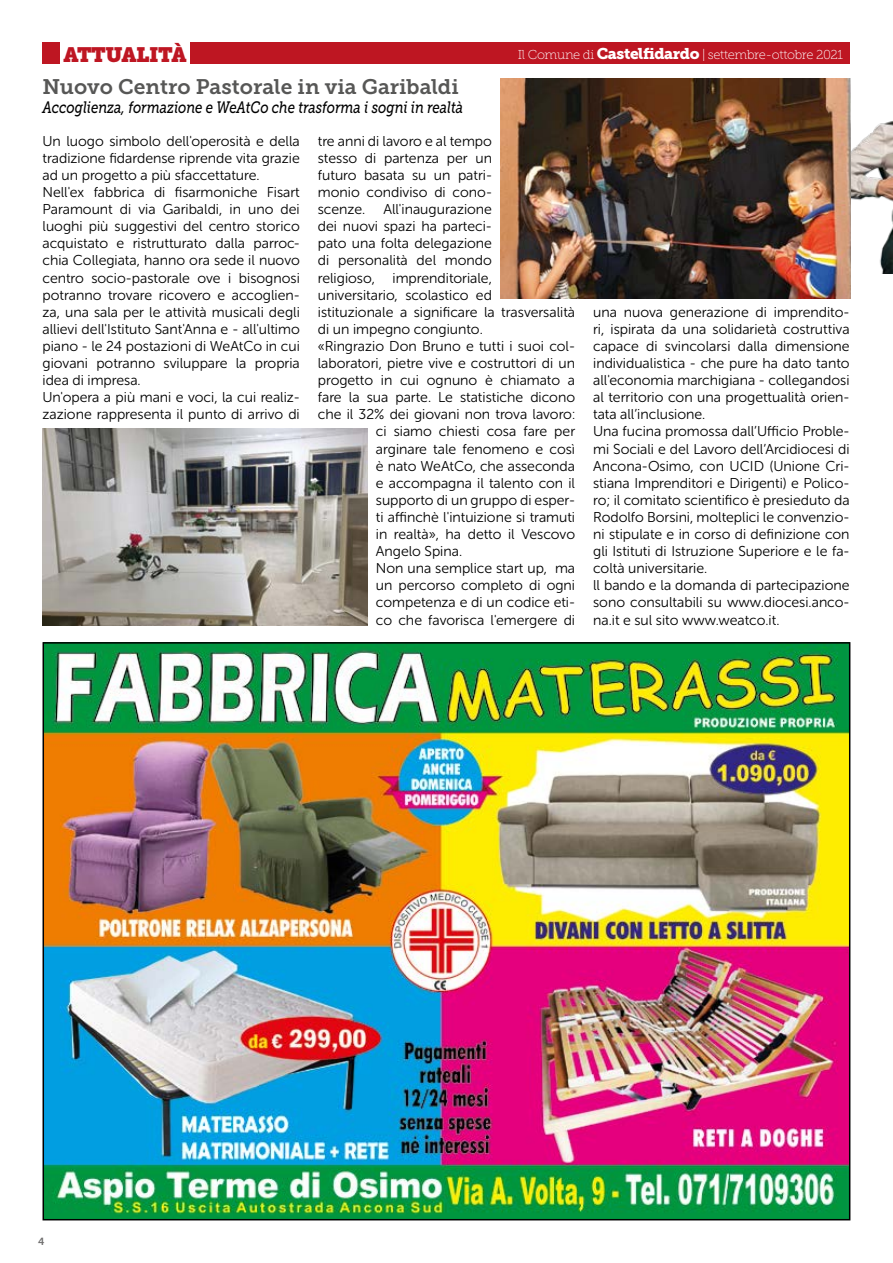
<style>
.page{position:relative;width:893px;height:1263px;background:#fff}
.page>*{position:absolute;margin:0;border:0;box-sizing:border-box;transform-origin:0 0}
.t1{font:21px "Museo Slab 700";color:#575756}
.t2{font:20.7px "Museo Slab";letter-spacing:-.025em;color:#be1622}
.t3{font:italic 16.5px "Museo Slab 500";color:#000;scale:.8 1}
.t4{font:14.25px/17.1px "Museo Sans Rounded 300";color:#000}
.t5{font:12.9px "Museo Slab 100";letter-spacing:-.025em;color:#fff}
.t6{font:10.35px "Museo Slab 700";color:#706f6f}
.s1{font-family:"Museo Slab 900";font-size:15.45px}
</style>
<div class="page">
<div style="left:43px;top:43px;width:807px;height:21px;background:#be1622"></div>
<div style="left:60px;top:37px;width:130px;height:35px;background:#fff"></div>
<img style="left:46px;top:645px;width:801px;height:572px">
<img style="left:43px;top:428px;width:324px;height:197px">
<img style="left:810px;top:42px;width:83px;height:231px">
<img style="left:500px;top:79px;width:350px;height:219px">
<h2 class="t2" style="left:63px;top:43px;width:125px">ATTUALITÀ</h2>
<p class="t5" style="left:518px;top:48px;width:327px">Il Comune di <span class="s1">Castelfidardo</span> | settembre-ottobre 2021</p>
<h1 class="t1" style="left:43px;top:75px;width:418px">Nuovo Centro Pastorale in via Garibaldi</h1>
<p class="t3" style="left:43px;top:98px;width:527px">Accoglienza, formazione e WeAtCo che trasforma i sogni in realtà</p>
<p class="t4" style="left:43px;top:132px;width:259px">Un luogo simbolo dell'operosità e della tradizione fidardense riprende vita grazie ad un progetto a più sfaccettature.<br>Nell'ex fabbrica di fisarmoniche Fisart Paramount di via Garibaldi, in uno dei luoghi più suggestivi del centro storico acquistato e ristrutturato dalla parroc&shy;chia Collegiata, hanno ora sede il nuovo centro socio-pastorale ove i bisognosi potranno trovare ricovero e accoglien&shy;za, una sala per le attività musicali degli allievi dell'Istituto Sant'Anna e - all'ultimo piano - le 24 postazioni di WeAtCo in cui giovani potranno sviluppare la propria idea di impresa.<br>Un'opera a più mani e voci, la cui realiz&shy;zazione rappresenta il punto di arrivo di</p>
<p class="t4" style="left:318px;top:132px;width:176px;text-align:justify">tre anni di lavoro e al tempo stesso di partenza per un futuro basata su un patri&shy;monio condiviso di cono&shy;scenze.</p>
<p class="t4" style="left:383px;top:201px;width:110px">All'inaugurazione</p>
<p class="t4" style="left:318px;top:218px;width:176px">dei nuovi spazi ha parteci-</p>
<p class="t4" style="left:318px;top:235px;width:176px">pato una folta delegazione</p>
<p class="t4" style="left:318px;top:252px;width:176px">di personalità del mondo</p>
<p class="t4" style="left:318px;top:269px;width:176px">religioso, imprenditoriale,</p>
<p class="t4" style="left:318px;top:286px;width:176px">universitario, scolastico ed</p>
<p class="t4" style="left:318px;top:303px;width:259px">istituzionale a significare la trasversalità</p>
<p class="t4" style="left:318px;top:320px;width:166px">di un impegno congiunto.</p>
<p class="t4" style="left:318px;top:338px;width:259px">«Ringrazio Don Bruno e tutti i suoi col-</p>
<p class="t4" style="left:318px;top:355px;width:259px">laboratori, pietre vive e costruttori di un</p>
<p class="t4" style="left:318px;top:372px;width:259px">progetto in cui ognuno è chiamato a</p>
<p class="t4" style="left:318px;top:389px;width:259px">fare la sua parte. Le statistiche dicono</p>
<p class="t4" style="left:318px;top:406px;width:259px">che il 32% dei giovani non trova lavoro:</p>
<p class="t4" style="left:376px;top:423px;width:201px">ci siamo chiesti cosa fare per</p>
<p class="t4" style="left:376px;top:440px;width:201px">arginare tale fenomeno e così</p>
<p class="t4" style="left:376px;top:457px;width:201px">è nato WeAtCo, che asseconda</p>
<p class="t4" style="left:376px;top:474px;width:201px">e accompagna il talento con il</p>
<p class="t4" style="left:376px;top:491px;width:201px">supporto di un gruppo di esper-</p>
<p class="t4" style="left:376px;top:509px;width:201px">ti affinchè l'intuizione si tramuti</p>
<p class="t4" style="left:376px;top:526px;width:201px">in realtà», ha detto il Vescovo</p>
<p class="t4" style="left:376px;top:543px;width:88px">Angelo Spina.</p>
<p class="t4" style="left:376px;top:560px;width:201px">Non una semplice start up, ma</p>
<p class="t4" style="left:376px;top:577px;width:201px">un percorso completo di ogni</p>
<p class="t4" style="left:376px;top:594px;width:201px">competenza e di un codice eti-</p>
<p class="t4" style="left:376px;top:611px;width:201px">co che favorisca l'emergere di</p>
<p class="t4" style="left:593px;top:303px;width:258px">una nuova generazione di imprendito&shy;ri, ispirata da una solidarietà costruttiva capace di svincolarsi dalla dimensione individualistica - che pure ha dato tanto all'economia marchigiana - collegandosi al territorio con una progettualità orien&shy;tata all’inclusione.<br>Una fucina promossa dall’Ufficio Proble&shy;mi Sociali e del Lavoro dell’Arcidiocesi di Ancona-Osimo, con UCID (Unione Cri&shy;stiana Imprenditori e Dirigenti) e Polico&shy;ro; il comitato scientifico è presieduto da Rodolfo Borsini, molteplici le convenzio&shy;ni stipulate e in corso di definizione con gli Istituti di Istruzione Superiore e le fa&shy;coltà universitarie.<br>ll bando e la domanda di partecipazione sono consultabili su www.diocesi.anco&shy;na.it e sul sito www.weatco.it.</p>
<p class="t6" style="left:38px;top:1236px;width:8px">4</p>
</div>
